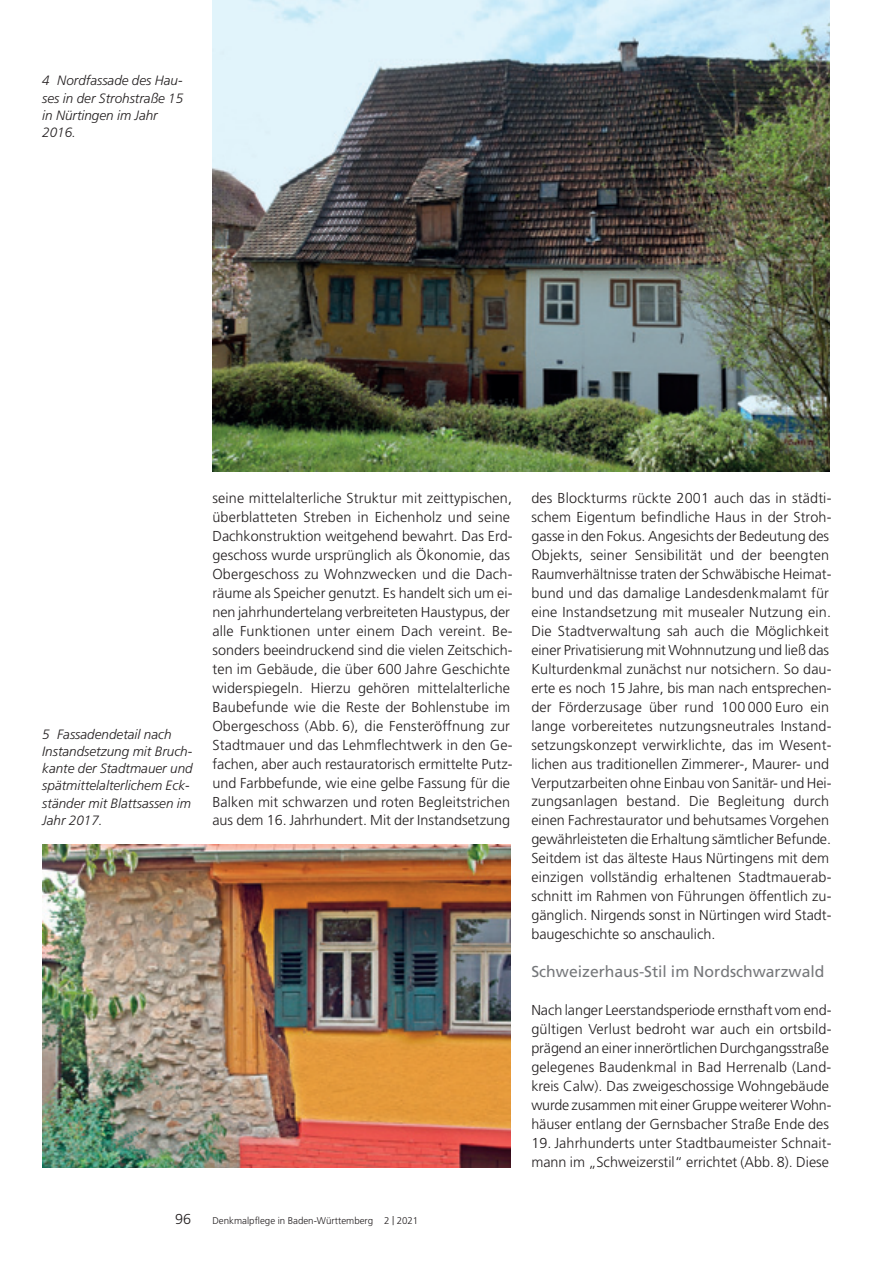
<style>
.page{position:relative;width:893px;height:1263px;background:#fff}
.page>*{position:absolute;margin:0;border:0;box-sizing:border-box;transform-origin:0 0}
.t1{font:15.75px "Frutiger";color:#76787b}
.t2{font:300 14.4px/19px "Frutiger";letter-spacing:.005em;color:#231f20}
.t3{font:italic 300 13.5px/17.2px "Frutiger";color:#231f20}
.t4{font:300 9.75px "Frutiger";color:#231f20}
.s1{font-size:12px}
</style>
<div class="page">
<img style="left:212px;top:0;width:617px;height:472px">
<img style="left:42px;top:844px;width:468px;height:324px">
<p class="t3" style="left:42px;top:73px;width:142px">4 Nordfassade des Hau&shy;ses in der Strohstraße 15 in Nürtingen im Jahr<br>2016.</p>
<p class="t3" style="left:42px;top:726px;width:152px">5 Fassaden detail nach<br>Instandsetzung mit Bruch&shy;kante der Stadtmauer und spätmittelalterlichem Eck&shy;ständer mit Blattsassen im<br>Jahr 2017.</p>
<p class="t2" style="left:175px;top:1211px;width:18px">96</p>
<p class="t2" style="left:212px;top:489px;width:302px">seine mittelalterliche Struktur mit zeittypischen, überblatteten Streben in Eichenholz und seine Dachkonstruktion weitgehend bewahrt. Das Erd&shy;geschoss wurde ursprünglich als Ökonomie, das Obergeschoss zu Wohnzwecken und die Dach&shy;räume als Speicher genutzt. Es handelt sich um ei&shy;nen jahrhundertelang verbreiteten Haustypus, der alle Funktionen unter einem Dach vereint. Be&shy;sonders beeindruckend sind die vielen Zeitschich&shy;ten im Gebäude, die über 600 Jahre Geschichte widerspiegeln. Hierzu gehören mittelalterliche Baubefunde wie die Reste der Bohlenstube im Obergeschoss (Abb. 6), die Fensteröffnung zur Stadtmauer und das Lehmflechtwerk in den Ge&shy;fachen, aber auch restauratorisch ermittelte Putz&shy;und Farbbefunde, wie eine gelbe Fassung für die Balken mit schwarzen und roten Begleitstrichen aus dem 16. Jahrhundert. Mit der Instandsetzung</p>
<p class="t2" style="left:531px;top:489px;width:302px">des Blockturms rückte 2001 auch das in städti&shy;schem Eigentum befindliche Haus in der Stroh&shy;gasse in den Fokus. Angesichts der Bedeutung des Objekts, seiner Sensibilität und der beengten Raumverhältnisse traten der Schwäbische Heimat - bund und das damalige Landesdenkmalamt für eine Instandsetzung mit musealer Nutzung ein.<br>Die Stadtverwaltung sah auch die Möglichkeit einer Privatisierung mit Wohnnutzung und ließ das Kulturdenkmal zunächst nur notsichern. So dau&shy;erte es noch 15 Jahre, bis man nach entsprechen&shy;der Förderzusage über rund 100 000 Euro ein lange vorbereitetes nutzungsneutrales Instand&shy;setzungskonzept verwirklichte, das im Wesent&shy;lichen aus traditionellen Zimmerer-, Maurer- und Verputzarbeiten ohne Einbau von Sanitär- und Hei&shy;zungsanlagen bestand. Die Begleitung durch einen Fachrestaurator und behutsames Vorgehen gewährleisteten die Erhaltung sämtlicher Befunde.<br>Seitdem ist das älteste Haus Nürtingens mit dem einzigen vollständig erhaltenen Stadtmauerab&shy;schnitt im Rahmen von Führungen öffentlich zu&shy;gänglich. Nirgends sonst in Nürtingen wird Stadt&shy;baugeschichte so anschaulich.</p>
<p class="t1" style="left:531px;top:966px;width:295px">Schweizerhaus-Stil im Nordschwarzwald</p>
<p class="t2" style="left:531px;top:1002px;width:302px">Nach langer Leerstandsperiode ernsthaft vom end&shy;gültigen Verlust bedroht war auch ein ortsbild&shy;prägend an einer innerörtlichen Durchgangsstraße gelegenes Baudenkmal in Bad Herrenalb (Land&shy;kreis Calw). Das zweigeschossige Wohngebäude wurde zusammen mit einer Gruppe weiterer Wohn&shy;häuser entlang der Gernsbacher Straße Ende des</p>
<p class="t2" style="left:531px;top:1135px;width:302px">19. Jahrhunderts unter Stadtbaumeister Schnait&shy;mann im „Schweizerstil“ errichtet (Abb. 8). Diese</p>
<p class="t4" style="left:212px;top:1217px;width:207px">Denkmalpflege in Baden-Württemberg 2 <span class="s1">|</span> 2021</p>
</div>
